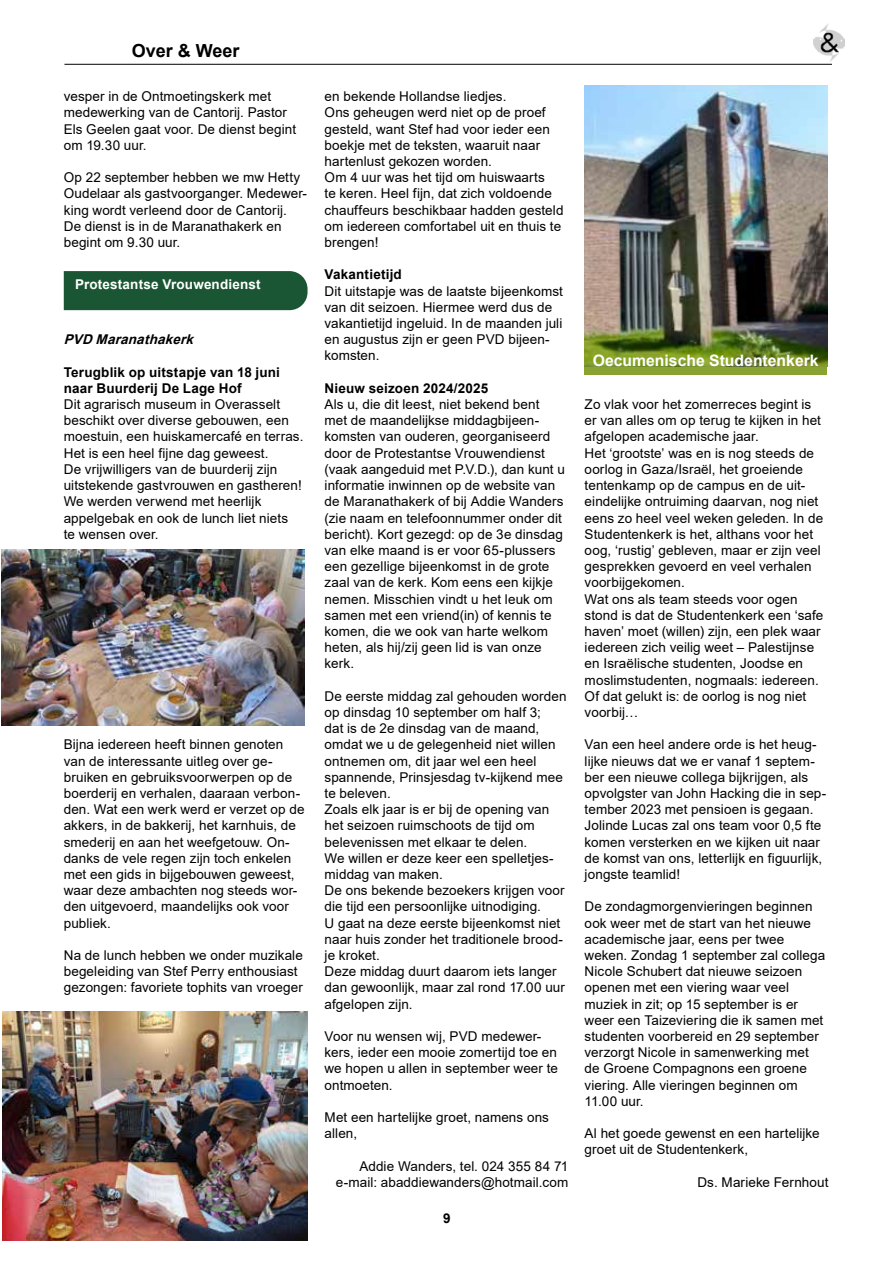
<style>
.page{position:relative;width:893px;height:1263px;background:#fff}
.page>*{position:absolute;margin:0;border:0;box-sizing:border-box;transform-origin:0 0}
.t1{font:700 18px "Arial";color:#000}
.t2{font:700 15.75px "Arial";color:#fff}
.t3{font:13.5px/16.2px "Arial";letter-spacing:.005em;color:#000}
.t4{font:700 13.5px/16.2px "Arial";letter-spacing:.01em;color:#000}
.t5{font:700 13.5px "Arial";letter-spacing:.01em;color:#fff}
.t6{font:italic 700 13.5px "Arial";color:#000}
</style>
<div class="page">
<hr style="left:64px;top:64px;width:768px;height:1px;background:#000">
<img style="left:814px;top:24px;width:31px;height:38px">
<div style="left:64px;top:271px;width:244px;height:39px;background:#1a5633"></div>
<div style="left:585px;top:85px;width:242px;height:290px;background:#89a333"></div>
<img style="left:585px;top:85px;width:242px;height:282px">
<img style="left:1px;top:550px;width:303px;height:175px">
<img style="left:3px;top:1011px;width:305px;height:230px">
<h1 class="t1" style="left:132px;top:38px;width:109px">Over &amp; Weer</h1>
<p class="t3" style="left:64px;top:88px;width:234px">vesper in de Ontmoetingskerk met medewerking van de Cantorij. Pastor<br>Els Geelen gaat voor. De dienst begint om 19.30 uur.</p>
<p class="t3" style="left:64px;top:169px;width:245px">Op 22 september hebben we mw Hetty<br>Oudelaar als gastvoorganger. Medewer&shy;king wordt verleend door de Cantorij.<br>De dienst is in de Maranathakerk en begint om 9.30 uur.</p>
<p class="t5" style="left:75px;top:275px;width:187px">Protestantse Vrouwendienst</p>
<p class="t6" style="left:64px;top:330px;width:136px">PVD Maranathakerk</p>
<p class="t4" style="left:64px;top:364px;width:218px">Terugblik op uitstapje van 18 juni naar Buurderij De Lage Hof</p>
<p class="t3" style="left:64px;top:396px;width:241px">Dit agrarisch museum in Overasselt beschikt over diverse gebouwen, een moestuin, een huiskamercafé en terras.<br>Het is een heel fijne dag geweest.<br>De vrijwilligers van de buurderij zijn uitstekende gastvrouwen en gastheren!<br>We werden verwend met heerlijk appelgebak en ook de lunch liet niets<br>te wensen over.</p>
<p class="t3" style="left:64px;top:736px;width:242px">Bijna iedereen heeft binnen genoten van de interessante uitleg over ge&shy;bruiken en gebruiksvoorwerpen op de boerderij en verhalen, daaraan verbon&shy;den. Wat een werk werd er verzet op de akkers, in de bakkerij, het karnhuis, de smederij en aan het weefgetouw. On&shy;danks de vele regen zijn toch enkelen met een gids in bijgebouwen geweest, waar deze ambachten nog steeds wor&shy;den uitgevoerd, maandelijks ook voor publiek.</p>
<p class="t3" style="left:64px;top:947px;width:241px">Na de lunch hebben we onder muzikale begeleiding van Stef Perry enthousiast gezongen: favoriete tophits van vroeger</p>
<p class="t3" style="left:325px;top:88px;width:240px">en bekende Hollandse liedjes.<br>Ons geheugen werd niet op de proef gesteld, want Stef had voor ieder een boekje met de teksten, waaruit naar hartenlust gekozen worden.<br>Om 4 uur was het tijd om huiswaarts<br>te keren. Heel fijn, dat zich voldoende chauffeurs beschikbaar hadden gesteld om iedereen comfortabel uit en thuis te brengen!</p>
<p class="t4" style="left:325px;top:267px;width:79px">Vakantietijd</p>
<p class="t3" style="left:325px;top:283px;width:240px">Dit uitstapje was de laatste bijeenkomst van dit seizoen. Hiermee werd dus de vakantietijd ingeluid. In de maanden juli en augustus zijn er geen PVD bijeen&shy;komsten.</p>
<p class="t4" style="left:325px;top:380px;width:165px">Nieuw seizoen 2024/2025</p>
<p class="t3" style="left:325px;top:396px;width:242px">Als u, die dit leest, niet bekend bent met de maandelijkse middagbijeen&shy;komsten van ouderen, georganiseerd door de Protestantse Vrouwendienst (vaak aangeduid met P.V.D.), dan kunt u informatie inwinnen op de website van de Maranathakerk of bij Addie Wanders (zie naam en telefoonnummer onder dit bericht). Kort gezegd: op de 3e dinsdag van elke maand is er voor 65-plussers een gezellige bijeenkomst in de grote zaal van de kerk. Kom eens een kijkje nemen. Misschien vindt u het leuk om samen met een vriend(in) of kennis te komen, die we ook van harte welkom heten, als hij/zij geen lid is van onze kerk.</p>
<p class="t3" style="left:325px;top:688px;width:243px">De eerste middag zal gehouden worden op dinsdag 10 september om half 3;<br>dat is de 2e dinsdag van de maand, omdat we u de gelegenheid niet willen ontnemen om, dit jaar wel een heel spannende, Prinsjesdag tv-kijkend mee te beleven.<br>Zoals elk jaar is er bij de opening van het seizoen ruimschoots de tijd om belevenissen met elkaar te delen.<br>We willen er deze keer een spelletjes&shy;middag van maken.<br>De ons bekende bezoekers krijgen voor die tijd een persoonlijke uitnodiging.<br>U gaat na deze eerste bijeenkomst niet naar huis zonder het traditionele brood&shy;je kroket.<br>Deze middag duurt daarom iets langer dan gewoonlijk, maar zal rond 17.00 uur afgelopen zijn.</p>
<p class="t3" style="left:325px;top:1028px;width:235px">Voor nu wensen wij, PVD medewer&shy;kers, ieder een mooie zomertijd toe en we hopen u allen in september weer te ontmoeten.</p>
<p class="t3" style="left:325px;top:1109px;width:226px">Met een hartelijke groet, namens ons allen,</p>
<p class="t3" style="left:336px;top:1158px;width:234px;text-align:right">Addie Wanders, tel. 024 355 84 71 e-mail: abaddiewanders@hotmail.com</p>
<p class="t4" style="left:443px;top:1210px;width:9px">9</p>
<p class="t2" style="left:593px;top:349px;width:227px">Oecumenische Studentenkerk</p>
<p class="t3" style="left:585px;top:396px;width:240px">Zo vlak voor het zomerreces begint is er van alles om op terug te kijken in het afgelopen academische jaar.<br>Het ‘grootste’ was en is nog steeds de oorlog in Gaza/Israël, het groeiende tentenkamp op de campus en de uit&shy;eindelijke ontruiming daarvan, nog niet eens zo heel veel weken geleden. In de Studentenkerk is het, althans voor het oog, ‘rustig’ gebleven, maar er zijn veel gesprekken gevoerd en veel verhalen voorbijgekomen.<br>Wat ons als team steeds voor ogen stond is dat de Studentenkerk een ‘safe haven’ moet (willen) zijn, een plek waar iedereen zich veilig weet – Palestijnse en Israëlische studenten, Joodse en moslimstudenten, nogmaals: iedereen.<br>Of dat gelukt is: de oorlog is nog niet voorbij…</p>
<p class="t3" style="left:585px;top:736px;width:243px">Van een heel andere orde is het heug&shy;lijke nieuws dat we er vanaf 1 septem&shy;ber een nieuwe collega bijkrijgen, als opvolgster van John Hacking die in sep&shy;tember 2023 met pensioen is gegaan.<br>Jolinde Lucas zal ons team voor 0,5 fte komen versterken en we kijken uit naar de komst van ons, letterlijk en figuurlijk, jongste teamlid!</p>
<p class="t3" style="left:585px;top:898px;width:242px">De zondagmorgenvieringen beginnen ook weer met de start van het nieuwe academische jaar, eens per twee weken. Zondag 1 september zal collega Nicole Schubert dat nieuwe seizoen openen met een viering waar veel muziek in zit; op 15 september is er weer een Taizeviering die ik samen met studenten voorbereid en 29 september verzorgt Nicole in samenwerking met de Groene Compagnons een groene viering. Alle vieringen beginnen om 11.00 uur.</p>
<p class="t3" style="left:585px;top:1125px;width:236px">Al het goede gewenst en een hartelijke groet uit de Studentenkerk,</p>
<p class="t3" style="left:697px;top:1174px;width:133px">Ds. Marieke Fernhout</p>
</div>
